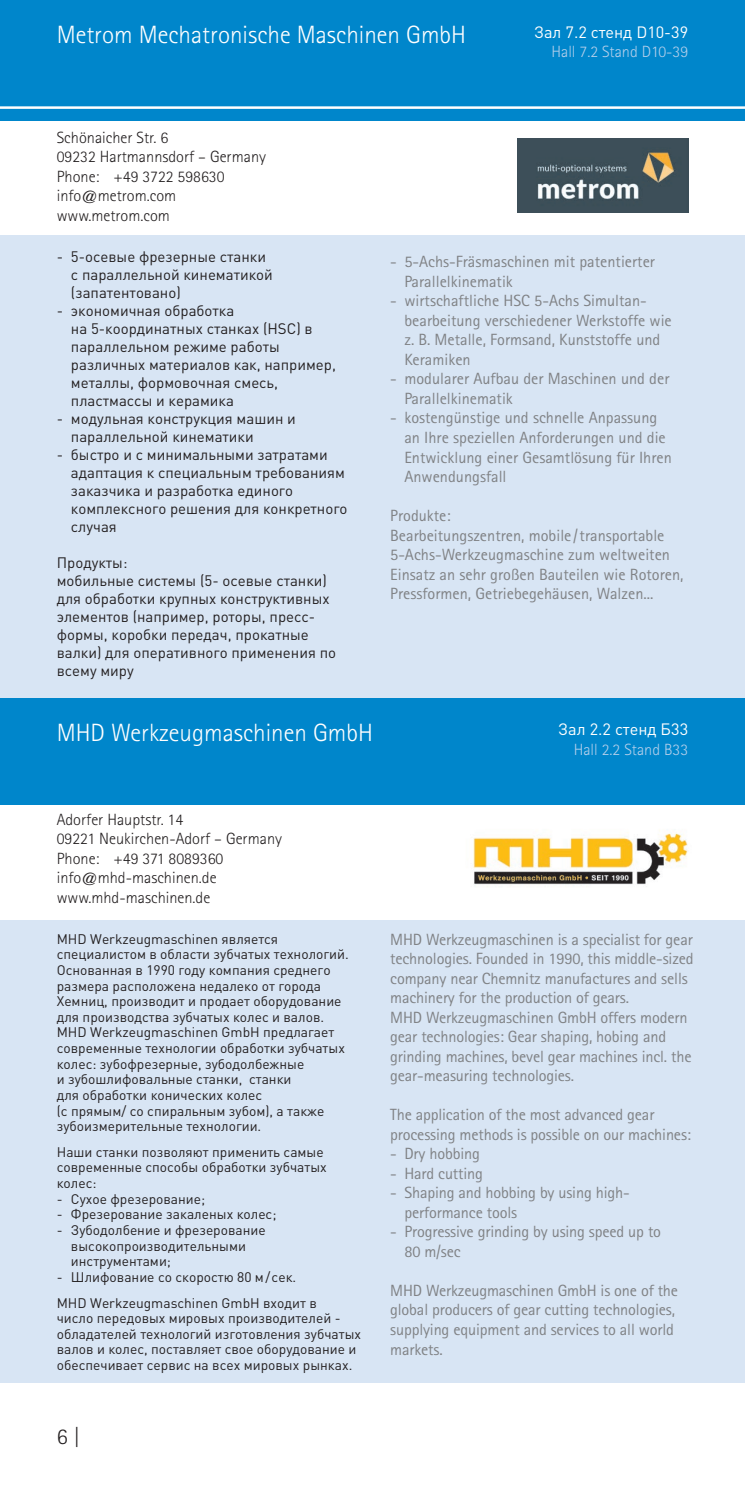
<style>
.page{position:relative;width:745px;height:1489px;background:#fff}
.page>*{position:absolute;margin:0;border:0;box-sizing:border-box;transform-origin:0 0}
.t1{font:300 25px "Rotis Sans Serif";color:#fff}
.t2{font:300 22.5px "Rotis Sans Serif";color:#231f20}
.t3{font:16.25px/19.5px "Rotis Sans Serif";letter-spacing:-.01em;color:#808285}
.t4{font:300 16.25px "Rotis Sans Serif";color:#231f20}
.t5{font:300 16.25px "Rotis Sans Serif";color:#b4cfeb}
.t6{font:16.25px "DIN Cyr";color:#fff}
.t7{font:15px/18px "DIN Cyr";color:#231f20}
.t8{font:13.75px/15.5px "DIN Cyr";color:#231f20}
</style>
<div class="page">
<div style="left:0;top:0;width:744px;height:120px;background:#0086cb"></div>
<hr style="left:0;top:106px;width:744px;height:3px;background:#fff">
<div style="left:0;top:698px;width:744px;height:106px;background:#0086cb"></div>
<div style="left:0;top:235px;width:744px;height:462px;background:#d8e5f4"></div>
<div style="left:0;top:920px;width:744px;height:462px;background:#d8e5f4"></div>
<img style="left:517px;top:138px;width:170px;height:75px">
<img style="left:473px;top:830px;width:215px;height:57px">
<p class="t1" style="left:57px;top:20px;width:410px">Metrom Mechatronische Maschinen GmbH</p>
<p class="t6" style="left:533px;top:21px;width:156px">Зал 7.2 стенд D10-39</p>
<p class="t5" style="left:551px;top:42px;width:138px">Hall 7.2 Stand D10-39</p>
<p class="t4" style="left:57px;top:128px;width:113px">Schönaicher Str. 6</p>
<p class="t4" style="left:57px;top:147px;width:211px">09232 Hartmannsdorf – Germany</p>
<p class="t4" style="left:57px;top:167px;width:169px">Phone: +49 3722 598630</p>
<p class="t4" style="left:57px;top:186px;width:121px">info@metrom.com</p>
<p class="t4" style="left:57px;top:206px;width:115px">www.metrom.com</p>
<p class="t7" style="left:57px;top:247px;width:211px">- 5-осевые фрезерные станки</p>
<p class="t7" style="left:71px;top:265px;width:203px">с параллельной кинематикой</p>
<p class="t7" style="left:71px;top:283px;width:111px">(запатентовано)</p>
<p class="t7" style="left:57px;top:301px;width:179px">- экономичная обработка</p>
<p class="t7" style="left:71px;top:319px;width:243px">на 5-координатных станках (HSC) в</p>
<p class="t7" style="left:71px;top:337px;width:210px">параллельном режиме работы</p>
<p class="t7" style="left:71px;top:355px;width:266px">различных материалов как, например,</p>
<p class="t7" style="left:71px;top:373px;width:209px">металлы, формовочная смесь,</p>
<p class="t7" style="left:71px;top:391px;width:164px">пластмассы и керамика</p>
<p class="t7" style="left:57px;top:409px;width:240px">- модульная конструкция машин и</p>
<p class="t7" style="left:71px;top:427px;width:184px">параллельной кинематики</p>
<p class="t7" style="left:57px;top:445px;width:272px">- быстро и с минимальными затратами</p>
<p class="t7" style="left:71px;top:463px;width:275px">адаптация к специальным требованиям</p>
<p class="t7" style="left:71px;top:481px;width:223px">заказчика и разработка единого</p>
<p class="t7" style="left:71px;top:499px;width:278px">комплексного решения для конкретного</p>
<p class="t7" style="left:71px;top:517px;width:47px">случая</p>
<p class="t7" style="left:57px;top:553px;width:72px">Продукты:</p>
<p class="t7" style="left:57px;top:571px;width:281px">мобильные системы (5- осевые станки) для обработки крупных конструктивных элементов (например, роторы, пресс&shy;формы, коробки передач, прокатные валки) для оперативного применения по всему миру</p>
<p class="t1" style="left:57px;top:718px;width:317px">MHD Werkzeugmaschinen GmbH</p>
<p class="t3" style="left:390px;top:252px;width:266px">- 5-Achs-Fräsmaschinen mit patentierter</p>
<p class="t3" style="left:404px;top:271px;width:110px">Parallelkinematik</p>
<p class="t3" style="left:404px;top:291px;width:269px;text-indent:-14px">- wirtschaftliche HSC 5-Achs Simultan&shy;bearbeitung verschiedener Werkstoffe wie</p>
<p class="t3" style="left:404px;top:330px;width:257px">z. B. Metalle, Formsand, Kunststoffe und</p>
<p class="t3" style="left:404px;top:349px;width:68px">Keramiken</p>
<p class="t3" style="left:390px;top:369px;width:280px">- modularer Aufbau der Maschinen und der</p>
<p class="t3" style="left:404px;top:388px;width:110px">Parallelkinematik</p>
<p class="t3" style="left:390px;top:408px;width:268px">- kostengünstige und schnelle Anpassung</p>
<p class="t3" style="left:404px;top:427px;width:263px">an Ihre speziellen Anforderungen und die</p>
<p class="t3" style="left:404px;top:447px;width:269px">Entwicklung einer Gesamtlösung für Ihren</p>
<p class="t3" style="left:404px;top:466px;width:104px">Anwendungsfall</p>
<p class="t3" style="left:390px;top:505px;width:62px">Produkte:</p>
<p class="t3" style="left:390px;top:525px;width:295px">Bearbeitungszentren, mobile/transportable 5-Achs-Werkzeugmaschine zum weltweiten Einsatz an sehr großen Bauteilen wie Rotoren, Pressformen, Getriebegehäusen, Walzen...</p>
<p class="t6" style="left:558px;top:718px;width:131px">Зал 2.2 стенд Б33</p>
<p class="t5" style="left:573px;top:739px;width:116px">Hall 2.2 Stand B33</p>
<p class="t4" style="left:57px;top:810px;width:128px">Adorfer Hauptstr. 14</p>
<p class="t4" style="left:57px;top:829px;width:227px">09221 Neukirchen-Adorf – Germany</p>
<p class="t4" style="left:57px;top:849px;width:168px">Phone: +49 371 8089360</p>
<p class="t4" style="left:57px;top:868px;width:161px">info@mhd-maschinen.de</p>
<p class="t4" style="left:57px;top:888px;width:155px">www.mhd-maschinen.de</p>
<p class="t8" style="left:57px;top:930px;width:293px">MHD Werkzeugmaschinen является специалистом в области зубчатых технологий.<br>Основанная в 1990 году компания среднего размера расположена недалеко от города Хемниц, производит и продает оборудование для производства зубчатых колес и валов.</p>
<p class="t8" style="left:57px;top:1024px;width:289px">MHD Werkzeugmaschinen GmbH предлагает современные технологии обработки зубчатых колес: зубофрезерные, зубодолбежные</p>
<p class="t8" style="left:57px;top:1070px;width:236px">и зубошлифовальные станки, станки</p>
<p class="t8" style="left:57px;top:1086px;width:207px">для обработки конических колес</p>
<p class="t8" style="left:57px;top:1102px;width:269px">(с прямым/ со спиральным зубом), а также зубоизмерительные технологии.</p>
<p class="t8" style="left:57px;top:1143px;width:271px">Наши станки позволяют применить самые современные способы обработки зубчатых колес:</p>
<p class="t8" style="left:57px;top:1190px;width:150px">- Сухое фрезерование;</p>
<p class="t8" style="left:57px;top:1205px;width:221px">- Фрезерование закаленых колес;</p>
<p class="t8" style="left:57px;top:1221px;width:210px">- Зубодолбение и фрезерование</p>
<p class="t8" style="left:71px;top:1237px;width:176px">высокопроизводительными</p>
<p class="t8" style="left:71px;top:1252px;width:101px">инструментами;</p>
<p class="t8" style="left:57px;top:1268px;width:241px">- Шлифование со скоростю 80 м/сек.</p>
<p class="t8" style="left:57px;top:1293px;width:306px">MHD Werkzeugmaschinen GmbH входит в<br>число передовых мировых производителей - обладателей технологий изготовления зубчатых валов и колес, поставляет свое оборудование и обеспечивает сервис на всех мировых рынках.</p>
<h2 class="t2" style="left:57px;top:1423px;width:25px">6 |</h2>
<p class="t3" style="left:390px;top:929px;width:305px">MHD Werkzeugmaschinen is a specialist for gear technologies. Founded in 1990, this middle-sized company near Chemnitz manufactures and sells machinery for the production of gears.</p>
<p class="t3" style="left:390px;top:1007px;width:303px">MHD Werkzeugmaschinen GmbH offers modern gear technologies: Gear shaping, hobing and grinding machines, bevel gear machines incl. the gear-measuring technologies.</p>
<p class="t3" style="left:390px;top:1104px;width:265px">The application of the most advanced gear</p>
<p class="t3" style="left:390px;top:1124px;width:302px">processing methods is possible on our machines:</p>
<p class="t3" style="left:390px;top:1143px;width:91px">- Dry hobbing</p>
<p class="t3" style="left:390px;top:1163px;width:94px">- Hard cutting</p>
<p class="t3" style="left:390px;top:1182px;width:241px">- Shaping and hobbing by using high-</p>
<p class="t3" style="left:404px;top:1202px;width:114px">performance tools</p>
<p class="t3" style="left:390px;top:1221px;width:272px">- Progressive grinding by using speed up to</p>
<p class="t3" style="left:404px;top:1241px;width:58px">80 m/sec</p>
<p class="t3" style="left:390px;top:1280px;width:289px">MHD Werkzeugmaschinen GmbH is one of the global producers of gear cutting technologies, supplying equipment and services to all world markets.</p>
</div>
